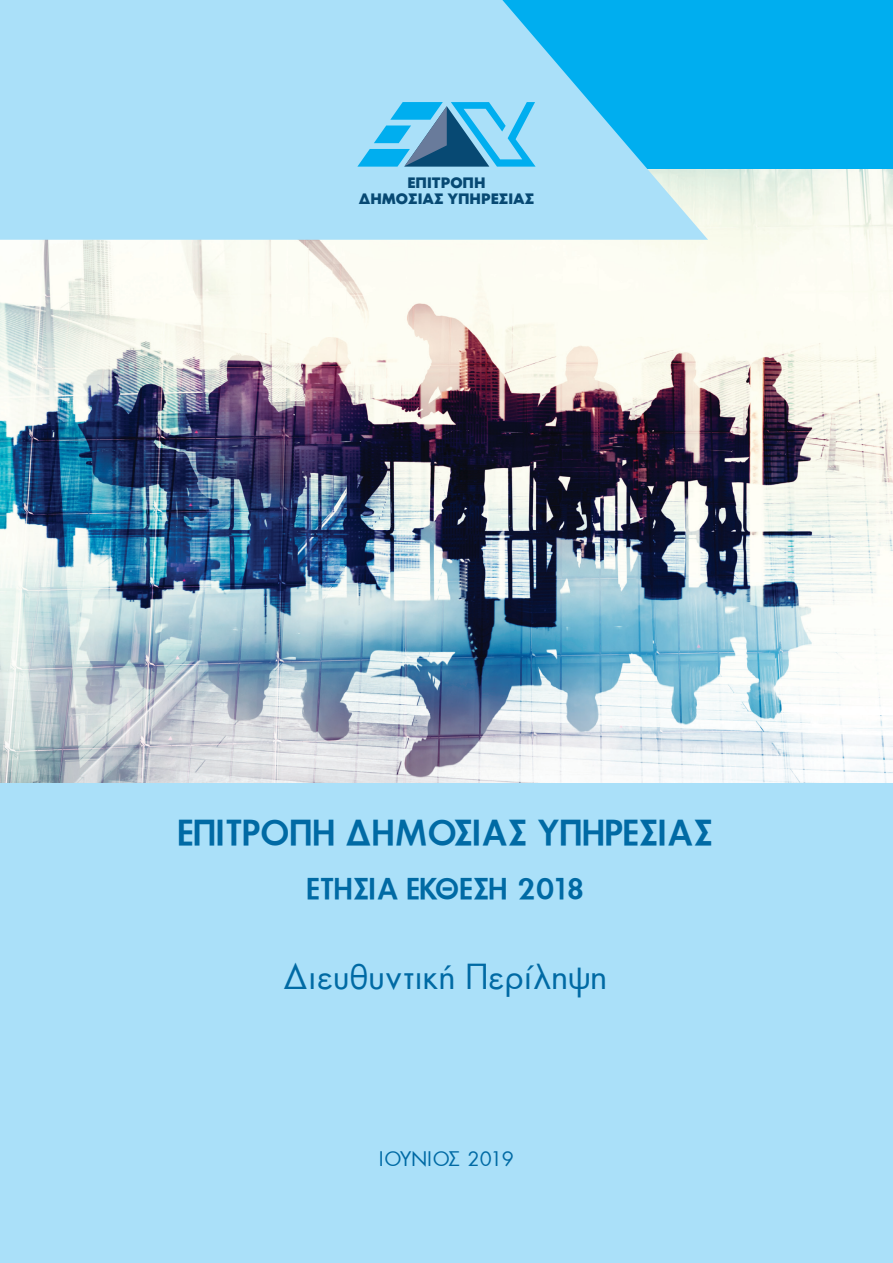
<style>
.page{position:relative;width:893px;height:1263px;background:#fff}
.page>*{position:absolute;margin:0;border:0;box-sizing:border-box;transform-origin:0 0}
.t1{font:700 36px "Mg Future UC Pol";color:#006aa4}
.t2{font:36px "Mg Future UC Pol Normal";color:#006aa4}
.t3{font:700 30px "Mg Future UC Pol";color:#006aa4}
.t4{font:21px "Mg Future UC Pol Normal";letter-spacing:-.02em;color:#006aa4}
.t5{font:700 15px "IKEA Sans";color:#074973}
</style>
<div class="page">
<img style="left:0;top:168px;width:892px;height:615px">
<div style="left:194px;top:0;width:699px;height:168px;background:#00aeef"></div>
<div style="left:0;top:783px;width:893px;height:480px;background:#aae0f9"></div>
<svg style="left:0;top:0;width:708px;height:240px;background:#92d8f7"></svg>
<svg style="left:357px;top:65px;width:216px;height:102px;background:#7fc8e9"></svg>
<p class="t5" style="left:407px;top:171px;width:80px">ΕΠΙΤΡΟΠΗ</p>
<p class="t5" style="left:359px;top:187px;width:177px">ΔΗΜΟΣΙΑΣ ΥΠΗΡΕΣΙΑΣ</p>
<p class="t1" style="left:179px;top:814px;width:536px">ΕΠΙΤΡΟΠΗ ΔΗΜΟΣΙΑΣ ΥΠΗΡΕΣΙΑΣ</p>
<p class="t3" style="left:308px;top:873px;width:279px">ΕΤΗΣΙΑ ΕΚΘΕΣΗ 2018</p>
<p class="t2" style="left:284px;top:958px;width:326px">Διευθυντική Περίληψη</p>
<p class="t4" style="left:379px;top:1148px;width:137px">ΙΟΥΝΙΟΣ 2019</p>
</div>
